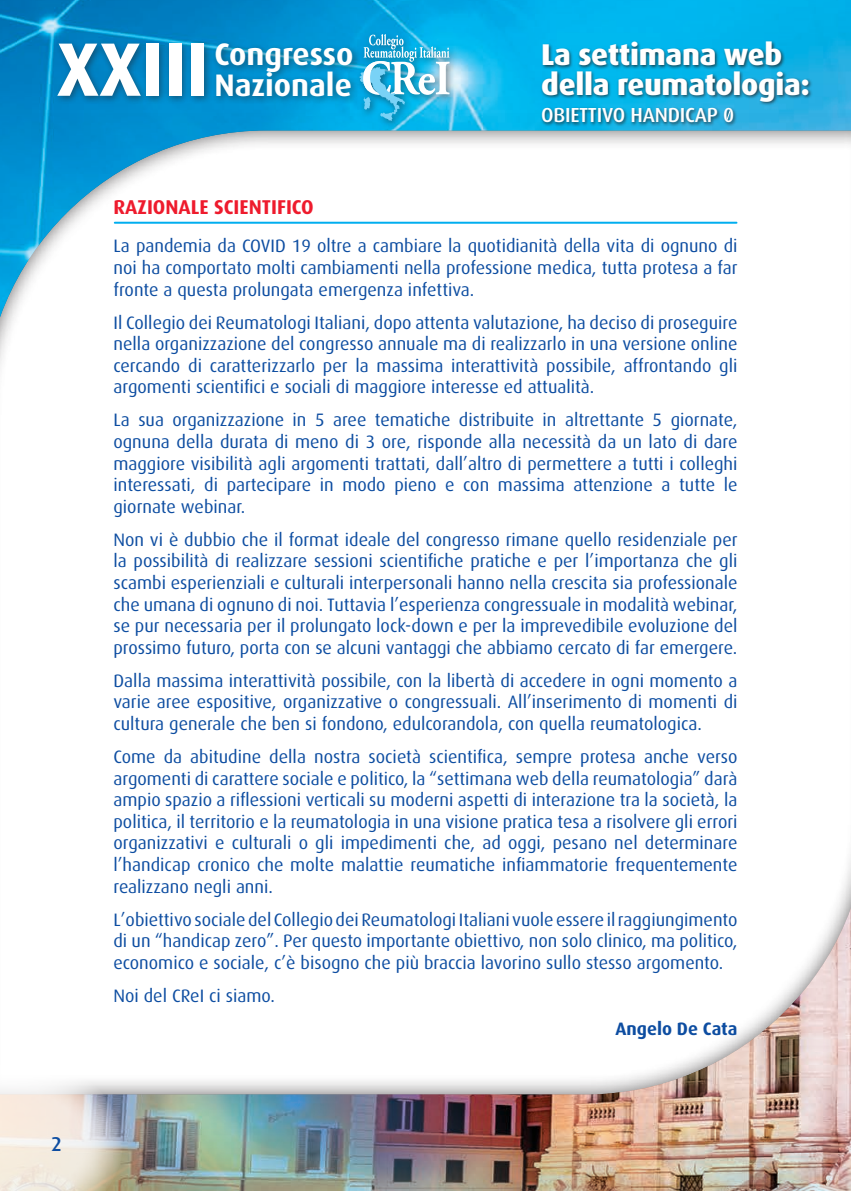
<style>
.page{position:relative;width:851px;height:1191px;background:#fff}
.page>*{position:absolute;margin:0;border:0;box-sizing:border-box;transform-origin:0 0}
.t1{font:700 75.8px "Dax";color:#fff}
.t2{font:700 31.2px/31.2px "Dax";color:#fff}
.t3{font:800 30px/30px "Dax";letter-spacing:-.01em;color:#fff}
.t4{font:500 20.4px "Dax";letter-spacing:-.01em;color:#fff}
.t5{font:700 20px "Dax";color:#ee1b2d}
.t6{font:500 20px "Dax";color:#0d4da1}
.t7{font:18px/21.6px "Dax";color:#0d4da1;text-align:justify}
.t8{font:700 18px "Dax";color:#0d4da1}
</style>
<div class="page">
<img style="left:0;top:0;width:850px;height:114px">
<img style="left:0;top:114px;width:850px;height:15px">
<img style="left:123px;top:1095px;width:727px;height:96px">
<div style="left:0;top:129px;width:850px;height:966px;background:#231f20;opacity:.75"></div>
<div style="left:356px;top:30px;width:102px;height:100px;background:#231f20;opacity:.47"></div>
<svg style="left:359px;top:34px;width:90px;height:87px;background:#51bee2"></svg>
<div style="left:53px;top:40px;width:160px;height:65px;background:#231f20;opacity:.47"></div>
<div style="left:212px;top:39px;width:149px;height:66px;background:#231f20;opacity:.47"></div>
<svg style="left:0;top:1051px;width:123px;height:140px"></svg>
<div style="left:540px;top:40px;width:273px;height:87px;background:#231f20;opacity:.75"></div>
<svg style="left:726px;top:110px;width:4px;height:11px"></svg>
<hr style="left:115px;top:222px;width:621px;height:2px;background:#00aeef">
<h1 class="t1" style="left:57px;top:26px;width:153px">XXIII</h1>
<h2 class="t2" style="left:214px;top:38px;width:140px">Congresso<br>Nazionale</h2>
<h3 class="t3" style="left:541px;top:40px;width:270px">La settimana web della reumatologia:</h3>
<p class="t4" style="left:541px;top:104px;width:194px">OBIETTIVO HANDICAP 0</p>
<p class="t6" style="left:51px;top:1133px;width:12px">2</p>
<p class="t5" style="left:113px;top:196px;width:202px">RAZIONALE SCIENTIFICO</p>
<p class="t7" style="left:113px;top:236px;width:625px">La pandemia da COVID 19 oltre a cambiare la quotidianità della vita di ognuno di noi ha comportato molti cambiamenti nella professione medica, tutta protesa a far fronte a questa prolungata emergenza infettiva.</p>
<p class="t7" style="left:113px;top:312px;width:625px">Il Collegio dei Reumatologi Italiani, dopo attenta valutazione, ha deciso di proseguire nella organizzazione del congresso annuale ma di realizzarlo in una versione online cercando di caratterizzarlo per la massima interattività possibile, affrontando gli argomenti scientifici e sociali di maggiore interesse ed attualità.</p>
<p class="t7" style="left:113px;top:409px;width:625px">La sua organizzazione in 5 aree tematiche distribuite in altrettante 5 giornate, ognuna della durata di meno di 3 ore, risponde alla necessità da un lato di dare maggiore visibilità agli argomenti trattati, dall’altro di permettere a tutti i colleghi interessati, di partecipare in modo pieno e con massima attenzione a tutte le giornate webinar.</p>
<p class="t7" style="left:113px;top:529px;width:625px">Non vi è dubbio che il format ideale del congresso rimane quello residenziale per la possibilità di realizzare sessioni scientifiche pratiche e per l’importanza che gli scambi esperienziali e culturali interpersonali hanno nella crescita sia professionale che umana di ognuno di noi. Tuttavia l’esperienza congressuale in modalità webinar, se pur necessaria per il prolungato lock-down e per la imprevedibile evoluzione del prossimo futuro, porta con se alcuni vantaggi che abbiamo cercato di far emergere.</p>
<p class="t7" style="left:113px;top:670px;width:625px">Dalla massima interattività possibile, con la libertà di accedere in ogni momento a varie aree espositive, organizzative o congressuali. All’inserimento di momenti di cultura generale che ben si fondono, edulcorandola, con quella reumatologica.</p>
<p class="t7" style="left:113px;top:746px;width:625px">Come da abitudine della nostra società scientifica, sempre protesa anche verso argomenti di carattere sociale e politico, la “settimana web della reumatologia” darà ampio spazio a riflessioni verticali su moderni aspetti di interazione tra la società, la politica, il territorio e la reumatologia in una visione pratica tesa a risolvere gli errori organizzativi e culturali o gli impedimenti che, ad oggi, pesano nel determinare l’handicap cronico che molte malattie reumatiche infiammatorie frequentemente realizzano negli anni.</p>
<p class="t7" style="left:113px;top:908px;width:625px">L’obiettivo sociale del Collegio dei Reumatologi Italiani vuole essere il raggiungimento di un “handicap zero”. Per questo importante obiettivo, non solo clinico, ma politico, economico e sociale, c’è bisogno che più braccia lavorino sullo stesso argomento.</p>
<p class="t7" style="left:113px;top:985px;width:163px">Noi del CReI ci siamo.</p>
<p class="t8" style="left:615px;top:1018px;width:123px">Angelo De Cata</p>
</div>
